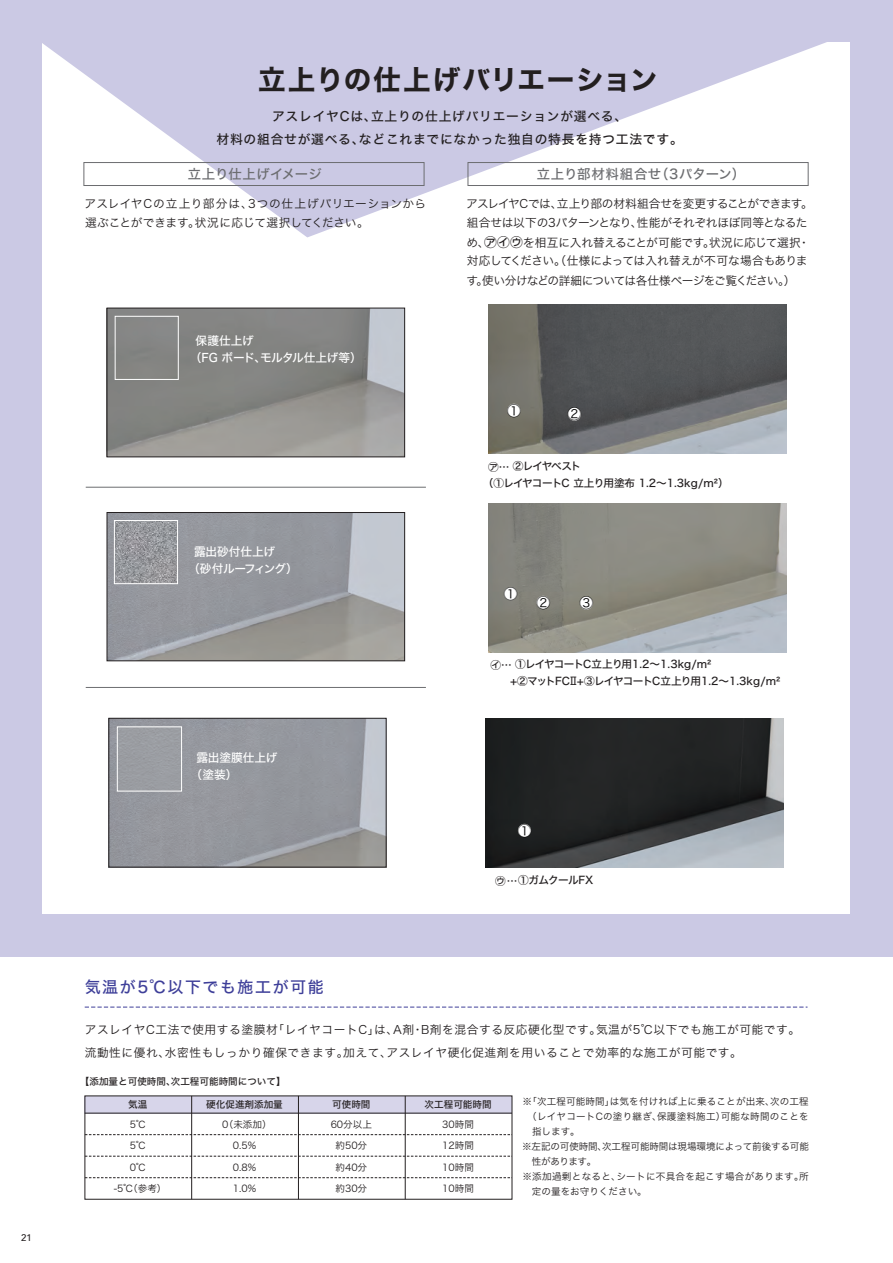
<style>
.page{position:relative;width:893px;height:1263px;background:#fff}
.page>*{position:absolute;margin:0;border:0;box-sizing:border-box;transform-origin:0 0}
.t1{font:27.6px "Hira Kaku Std W7";letter-spacing:.045em;color:#231f20}
.t2{font:15.9px "Hira Kaku Std W5";letter-spacing:.1em;color:#3e3f99}
.t3{font:13.8px "Hira Kaku Std W3";color:#fff}
.t4{font:13.35px "Hira Kaku Std W5";letter-spacing:.025em;color:#6c6d70}
.t5{font:12.75px/23.4px "Hira Kaku Std W5";letter-spacing:.06em;color:#231f20;text-align:center}
.t6{font:11.7px/23.4px "Hira Kaku Std W3";letter-spacing:.05em;color:#231f20}
.t7{font:11.7px/19.6px "Hira Kaku Std W3";letter-spacing:-.03em;color:#231f20}
.t8{font:11.7px/19.2px "Hira Kaku Std W3";letter-spacing:-.045em;color:#231f20}
.t9{font:11.7px/19.2px "Hira Kaku Std W3";letter-spacing:.015em;color:#231f20}
.t10{font:11.7px/17px "Hira Kaku Std W5";letter-spacing:-.02em;color:#fff}
.t11{font:11.7px/17px "Hira Kaku Std W5";color:#fff}
.t12{font:10.65px/17px "Hira Kaku Std W5";letter-spacing:-.065em;color:#231f20}
.t13{font:9.6px "Hiragino Sans W3";color:#231f20}
.t14{font:9.6px "Hiragino Sans W5";color:#231f20}
.t15{font:9.6px "Hiragino Sans W3";letter-spacing:.025em;color:#231f20}
.t16{font:9.6px "Hiragino Sans W3";letter-spacing:.03em;color:#231f20}
.t17{font:500 9.6px "Avenir";color:#231f20}
.s1{font-family:"UD Shin Go Pro";font-weight:500;font-size:12.75px}
.s2{font-family:"Koz Go Pr 6 N"}
.s3{color:#030303}
.s4{font-family:"UD Shin Go Pro";font-weight:500}
.s5{font-family:"Shin Go Pro"}
</style>
<div class="page">
<div style="left:0;top:0;width:893px;height:956px;background:#cbc9e4"></div>
<div style="left:43px;top:43px;width:807px;height:871px;background:#fff"></div>
<svg style="left:42px;top:42px;width:808px;height:195px"></svg>
<div style="left:84px;top:162px;width:340px;height:24px;border:1px solid #6c6d70"></div>
<img style="left:109px;top:310px;width:294px;height:145px">
<div style="left:107px;top:308px;width:298px;height:149px;border:1px solid #231f20"></div>
<div style="left:117px;top:318px;width:60px;height:60px;background:#858583"></div>
<div style="left:115px;top:316px;width:64px;height:64px;border:1px solid #fff"></div>
<img style="left:109px;top:514px;width:294px;height:145px">
<div style="left:107px;top:512px;width:298px;height:149px;border:1px solid #231f20"></div>
<img style="left:116px;top:522px;width:60px;height:60px">
<div style="left:114px;top:520px;width:64px;height:64px;border:1px solid #fff"></div>
<img style="left:111px;top:720px;width:273px;height:145px">
<div style="left:109px;top:718px;width:277px;height:149px;border:1px solid #231f20"></div>
<div style="left:119px;top:728px;width:61px;height:61px;background:#9b9da2"></div>
<div style="left:117px;top:726px;width:65px;height:65px;border:1px solid #fff"></div>
<div style="left:468px;top:162px;width:340px;height:24px;border:1px solid #6c6d70"></div>
<img style="left:489px;top:305px;width:298px;height:149px">
<img style="left:489px;top:503px;width:298px;height:149px">
<img style="left:485px;top:719px;width:298px;height:149px">
<hr style="left:86px;top:487px;width:340px;height:1px;background:#6c6d70">
<hr style="left:86px;top:687px;width:340px;height:1px;background:#6c6d70">
<svg style="left:507px;top:404px;width:13px;height:13px"></svg>
<svg style="left:568px;top:408px;width:13px;height:13px"></svg>
<svg style="left:504px;top:587px;width:13px;height:13px"></svg>
<svg style="left:537px;top:596px;width:13px;height:13px"></svg>
<svg style="left:580px;top:597px;width:13px;height:13px"></svg>
<svg style="left:518px;top:824px;width:13px;height:13px"></svg>
<div style="left:85px;top:1096px;width:427px;height:17px;background:#d7d5ea"></div>
<svg style="left:85px;top:1007px;width:722px;height:1px"></svg>
<hr style="left:191px;top:1096px;width:1px;height:103px;background:#231f20">
<hr style="left:298px;top:1096px;width:1px;height:103px;background:#231f20">
<hr style="left:405px;top:1096px;width:1px;height:103px;background:#231f20">
<hr style="left:85px;top:1113px;width:427px;height:1px;background:#231f20">
<svg style="left:85px;top:1134px;width:427px;height:1px"></svg>
<svg style="left:85px;top:1156px;width:427px;height:1px"></svg>
<svg style="left:85px;top:1177px;width:427px;height:1px"></svg>
<p class="t17" style="left:21px;top:1229px;width:12px">21</p>
<h1 class="t1" style="left:258px;top:58px;width:401px">立上りの仕上げバリエーション</h1>
<h3 class="t5" style="left:217px;top:104px;width:468px">アスレイヤCは、立上りの仕上げバリエーションが選べる、<br>材料の組合せが選べる、などこれまでになかった独自の特長を持つ工法です。</h3>
<h3 class="t4" style="left:188px;top:164px;width:136px">立上り仕上げイメージ</h3>
<p class="t9" style="left:84px;top:194px;width:343px">アスレイヤCの立上り部分は、3つの仕上げバリエーションから選ぶことができます。状況に応じて選択してください。</p>
<p class="t10" style="left:190px;top:332px;width:174px;text-indent:6px">保護仕上げ<br>（FG ボード、モルタル仕上げ等）</p>
<p class="t10" style="left:188px;top:543px;width:111px;text-indent:6px">露出砂付仕上げ<br>（砂付ルーフィング）</p>
<p class="t11" style="left:191px;top:749px;width:89px;text-indent:6px">露出塗膜仕上げ（塗装）</p>
<h3 class="t4" style="left:537px;top:164px;width:210px">立上り部材料組合せ（3パターン）</h3>
<p class="t7" style="left:466px;top:194px;width:348px">アスレイヤCでは、立上り部の材料組合せを変更することができます。組合せは以下の3パターンとなり、性能がそれぞれほぼ同等となるため、<span class="s1">㋐㋑㋒</span><span class="s2">を</span>相互に入れ替えることが可能です。状況に応じて選択・</p>
<p class="t8" style="left:466px;top:251px;width:343px">対応してください。（仕様によっては入れ替えが不可な場合もあります。使い分けなどの詳細については各仕様ページをご覧ください。）</p>
<h3 class="t3" style="left:507px;top:400px;width:15px">●<span class="s3">①</span></h3>
<h3 class="t3" style="left:567px;top:404px;width:15px">●<span class="s3">②</span></h3>
<p class="t12" style="left:483px;top:458px;width:247px;text-indent:5px"><span class="s4">㋐…</span> ②レイヤベスト<br>（①レイヤコートC 立上り用塗布 1.2～1.3kg/m²）</p>
<h3 class="t3" style="left:504px;top:583px;width:15px">●<span class="s3">①</span></h3>
<h3 class="t3" style="left:536px;top:592px;width:15px">●<span class="s3">②</span></h3>
<h3 class="t3" style="left:579px;top:593px;width:15px">●<span class="s3">③</span></h3>
<p class="t12" style="left:510px;top:656px;width:272px;text-indent:-20px"><span class="s4">㋑…</span> ①レイヤコートC立上り用1.2～1.3kg/m²<br>+②マットFC<span class="s5">Ⅱ</span>+③レイヤコートC立上り用1.2～1.3kg/m²</p>
<h3 class="t3" style="left:518px;top:820px;width:15px">●<span class="s3">①</span></h3>
<p class="t12" style="left:495px;top:871px;width:100px"><span class="s4">㋒…</span>①ガムクールFX</p>
<h2 class="t2" style="left:85px;top:975px;width:241px">気温が5℃以下でも施工が可能</h2>
<p class="t6" style="left:85px;top:1018px;width:717px">アスレイヤC工法で使用する塗膜材「レイヤコートC」は、A剤・B剤を混合する反応硬化型です。気温が5℃以下でも施工が可能です。流動性に優れ、水密性もしっかり確保できます。加えて、アスレイヤ硬化促進剤を用いることで効率的な施工が可能です。</p>
<p class="t14" style="left:80px;top:1073px;width:207px">【添加量と可使時間、次工程可能時間について】</p>
<p class="t13" style="left:522px;top:1093px;width:288px">※「次工程可能時間」は気を付ければ上に乗ることが出来、次の工程</p>
<p class="t15" style="left:527px;top:1108px;width:283px">（レイヤコートCの塗り継ぎ、保護塗料施工）可能な時間のことを</p>
<p class="t13" style="left:532px;top:1123px;width:49px">指します。</p>
<p class="t13" style="left:522px;top:1138px;width:288px">※左記の可使時間、次工程可能時間は現場環境によって前後する可能</p>
<p class="t13" style="left:532px;top:1153px;width:66px">性があります。</p>
<p class="t16" style="left:522px;top:1167px;width:288px">※添加過剰となると、シートに不具合を起こす場合があります。所</p>
<p class="t13" style="left:532px;top:1182px;width:116px">定の量をお守りください。</p>
<p class="t14" style="left:128px;top:1095px;width:21px">気温</p>
<p class="t14" style="left:206px;top:1095px;width:78px">硬化促進剤添加量</p>
<p class="t14" style="left:332px;top:1095px;width:40px">可使時間</p>
<p class="t14" style="left:425px;top:1095px;width:68px">次工程可能時間</p>
<p class="t13" style="left:130px;top:1116px;width:17px">5℃</p>
<p class="t13" style="left:130px;top:1137px;width:17px">5℃</p>
<p class="t13" style="left:130px;top:1158px;width:17px">0℃</p>
<p class="t13" style="left:114px;top:1180px;width:54px">-5℃（参考）</p>
<p class="t13" style="left:222px;top:1116px;width:51px">0（未添加）</p>
<p class="t13" style="left:233px;top:1137px;width:25px">0.5%</p>
<p class="t13" style="left:233px;top:1158px;width:25px">0.8%</p>
<p class="t13" style="left:233px;top:1180px;width:25px">1.0%</p>
<p class="t13" style="left:331px;top:1116px;width:43px">60分以上</p>
<p class="t13" style="left:335px;top:1137px;width:33px">約50分</p>
<p class="t13" style="left:335px;top:1158px;width:33px">約40分</p>
<p class="t13" style="left:335px;top:1180px;width:33px">約30分</p>
<p class="t13" style="left:442px;top:1116px;width:33px">30時間</p>
<p class="t13" style="left:442px;top:1137px;width:33px">12時間</p>
<p class="t13" style="left:442px;top:1158px;width:33px">10時間</p>
<p class="t13" style="left:442px;top:1180px;width:33px">10時間</p>
</div>
